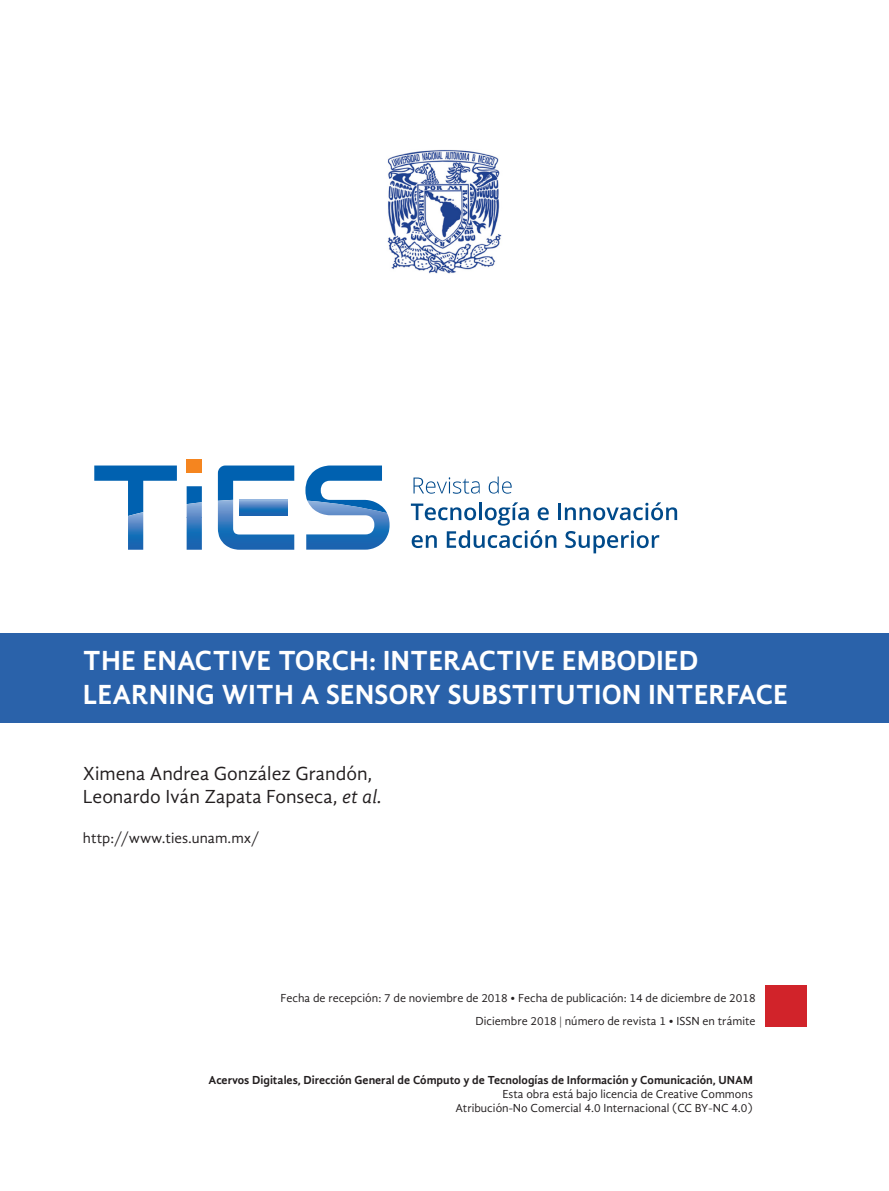
<style>
.page{position:relative;width:889px;height:1191px;background:#fff}
.page>*{position:absolute;margin:0;border:0;box-sizing:border-box;transform-origin:0 0}
.t1{font:700 28.5px/34.2px "Gandhi Sans";color:#fff}
.t2{font:19.5px "Gandhi Sans";color:#231f20}
.t3{font:15px "Gandhi Sans";color:#231f20}
.t4{font:12px/23.4px "Gandhi Sans";color:#231f20;text-align:right}
.t5{font:700 12px "Gandhi Sans";color:#231f20}
.s1{font-style:italic}
.s2{font-family:"Times New Roman"}
</style>
<div class="page">
<img style="left:387px;top:150px;width:115px;height:124px">
<div style="left:0;top:634px;width:889px;height:89px;background:#2a62aa"></div>
<svg style="left:413px;top:477px;width:66px;height:17px"></svg>
<svg style="left:489px;top:476px;width:22px;height:17px"></svg>
<div style="left:187px;top:459px;width:15px;height:14px;background:#f5851f"></div>
<svg style="left:94px;top:465px;width:83px;height:85px"></svg>
<svg style="left:187px;top:486px;width:15px;height:64px"></svg>
<svg style="left:218px;top:465px;width:76px;height:85px"></svg>
<svg style="left:239px;top:500px;width:48px;height:15px"></svg>
<svg style="left:305px;top:465px;width:84px;height:84px"></svg>
<hr style="left:558px;top:503px;width:3px;height:17px;background:#004a8a">
<svg style="left:565px;top:502px;width:112px;height:18px"></svg>
<svg style="left:411px;top:502px;width:145px;height:46px"></svg>
<svg style="left:565px;top:530px;width:94px;height:23px"></svg>
<div style="left:765px;top:985px;width:41px;height:41px;background:#d1232a"></div>
<p class="t1" style="left:83px;top:643px;width:706px">THE ENACTIVE TORCH: INTERACTIVE EMBODIED<br>LEARNING WITH A SENSORY SUBSTITUTION INTERFACE</p>
<p class="t2" style="left:83px;top:762px;width:291px">Ximena Andrea González Grandón,</p>
<p class="t2" style="left:83px;top:785px;width:300px">Leonardo Iván Zapata Fonseca, <span class="s1">et al.</span></p>
<p class="t3" style="left:83px;top:829px;width:178px">http://www.ties.unam.mx/</p>
<p class="t4" style="left:280px;top:986px;width:477px">Fecha de recepción: 7 de noviembre de 2018 • Fecha de publicación: 14 de diciembre de 2018<br>Diciembre 2018 <span class="s2">|</span> número de revista 1 • ISSN en trámite</p>
<p class="t5" style="left:209px;top:1072px;width:546px">Acervos Digitales, Dirección General de Cómputo y de Tecnologías de Información y Comunicación, UNAM</p>
<p class="t4" style="left:502px;top:1082px;width:252px">Esta obra está bajo licencia de Creative Commons</p>
<p class="t4" style="left:455px;top:1096px;width:299px">Atribución-No Comercial 4.0 Internacional (CC BY-NC 4.0)</p>
</div>
